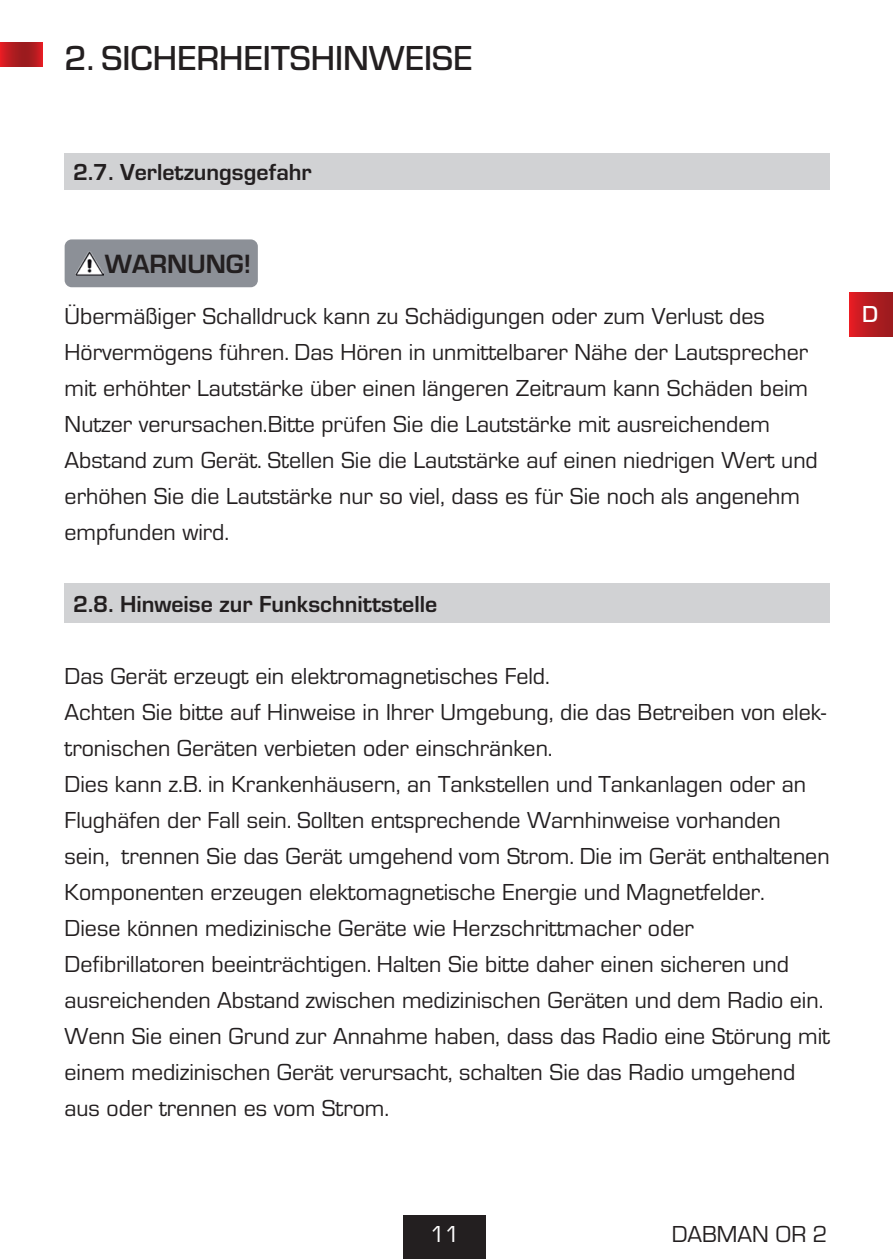
<style>
.page{position:relative;width:893px;height:1259px;background:#fff}
.page>*{position:absolute;margin:0;border:0;box-sizing:border-box;transform-origin:0 0}
.t1{font:500 36px "Eurostile OT";color:#231f20}
.t2{font:700 27.3px "Eurostile OT";color:#231f20}
.t3{font:24px/36px "Eurostile OT";color:#231f20}
.t4{font:700 24px "Eurostile OT";color:#231f20}
.t5{font:24px "Eurostile OT";color:#fff}
.t6{font:500 24px "Eurostile OT";color:#fff}
</style>
<div class="page">
<div style="left:849px;top:293px;width:44px;height:43px;background:linear-gradient(to right,#e01c24,#951b1e)"></div>
<div style="left:403px;top:1215px;width:83px;height:44px;background:#231f20"></div>
<svg style="left:0;top:43px;width:43px;height:24px"></svg>
<div style="left:65px;top:153px;width:765px;height:37px;background:#d1d2d4"></div>
<div style="left:65px;top:583px;width:765px;height:40px;background:#d1d2d4"></div>
<div style="left:65px;top:239px;width:193px;height:48px;background:#8c9097;border-radius:7px"></div>
<img style="left:75px;top:251px;width:28px;height:24px">
<h1 class="t1" style="left:65px;top:38px;width:409px">2. SICHERHEITSHINWEISE</h1>
<p class="t4" style="left:73px;top:159px;width:240px">2.7. Verletzungsgefahr</p>
<p class="t2" style="left:105px;top:248px;width:148px">WARNUNG!</p>
<p class="t3" style="left:65px;top:299px;width:755px">Übermäßiger Schalldruck kann zu Schädigungen oder zum Verlust des Hörvermögens führen. Das Hören in unmittelbarer Nähe der Lautsprecher mit erhöhter Lautstärke über einen längeren Zeitraum kann Schäden beim Nutzer verursachen.Bitte prüfen Sie die Lautstärke mit ausreichendem Abstand zum Gerät. Stellen Sie die Lautstärke auf einen niedrigen Wert und erhöhen Sie die Lautstärke nur so viel, dass es für Sie noch als angenehm empfunden wird.</p>
<p class="t4" style="left:73px;top:591px;width:366px">2.8. Hinweise zur Funkschnittstelle</p>
<p class="t3" style="left:65px;top:659px;width:767px">Das Gerät erzeugt ein elektromagnetisches Feld.<br>Achten Sie bitte auf Hinweise in Ihrer Umgebung, die das Betreiben von elek&shy;tronischen Geräten verbieten oder einschränken.<br>Dies kann z.B. in Krankenhäusern, an Tankstellen und Tankanlagen oder an Flughäfen der Fall sein. Sollten entsprechende Warnhinweise vorhanden sein, trennen Sie das Gerät umgehend vom Strom. Die im Gerät enthaltenen Komponenten erzeugen elektomagnetische Energie und Magnetfelder.<br>Diese können medizinische Geräte wie Herzschrittmacher oder Defibrillatoren beeinträchtigen. Halten Sie bitte daher einen sicheren und ausreichenden Abstand zwischen medizinischen Geräten und dem Radio ein.<br>Wenn Sie einen Grund zur Annahme haben, dass das Radio eine Störung mit einem medizinischen Gerät verursacht, schalten Sie das Radio umgehend aus oder trennen es vom Strom.</p>
<p class="t6" style="left:862px;top:301px;width:18px">D</p>
<p class="t5" style="left:430px;top:1221px;width:31px">11</p>
<p class="t3" style="left:672px;top:1216px;width:157px">DABMAN OR 2</p>
</div>
